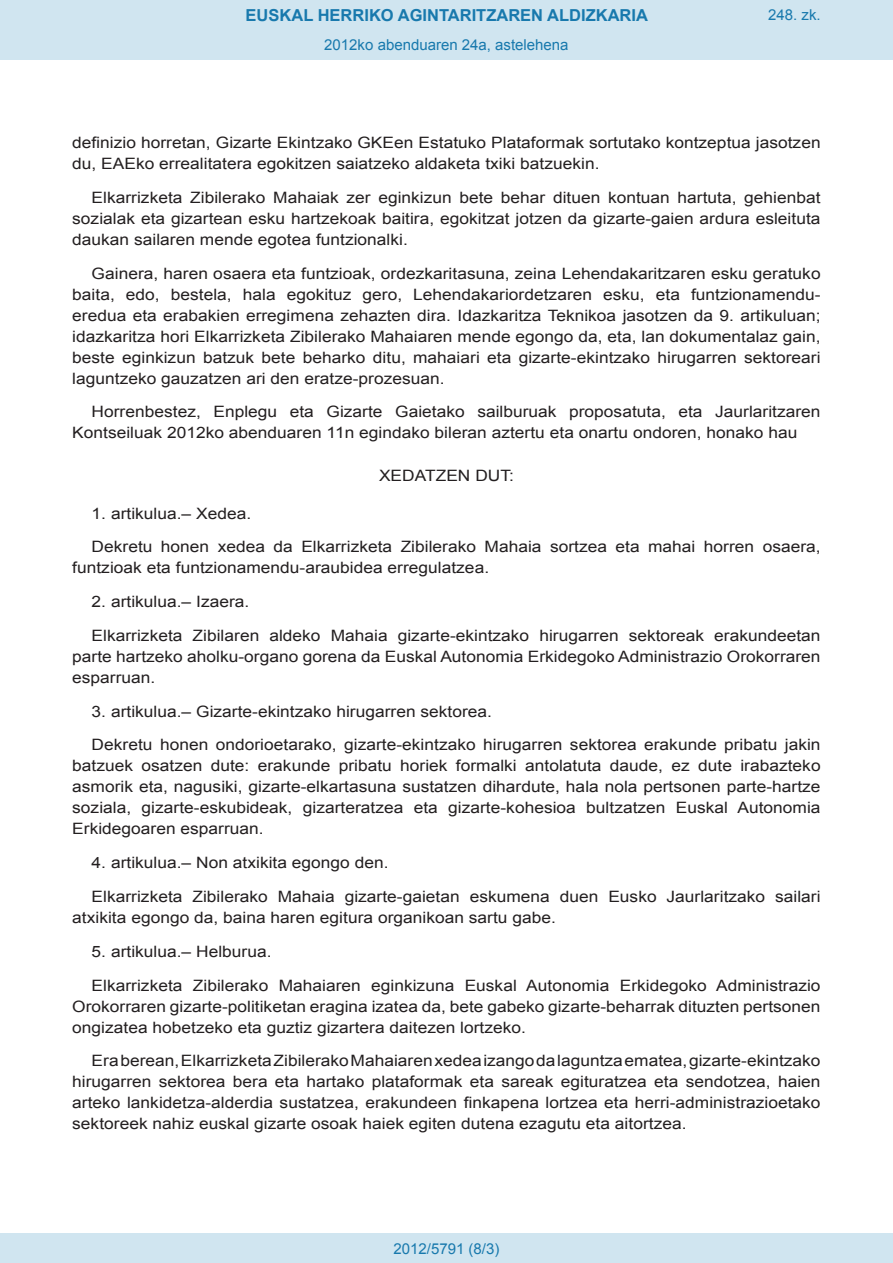
<style>
.page{position:relative;width:893px;height:1263px;background:#fff}
.page>*{position:absolute;margin:0;border:0;box-sizing:border-box;transform-origin:0 0}
.t1{font:700 16.5px "Arial";color:#1879ad}
.BOPVDetalle{font:15.6px/21px "Arial";color:#231f20;text-align:justify;scale:1.11 1}
.BOPVClave{font:15.6px "Arial";color:#231f20;scale:1.11 1}
.Paginacion_Centro{font:15px "Arial";color:#1879ad}
</style>
<div class="page">
<div style="left:0;top:0;width:893px;height:60px;background:#d0e5f0"></div>
<div style="left:0;top:1233px;width:893px;height:30px;background:#d0e5f0"></div>
<p class="t1" style="left:246px;top:4px;width:404px">EUSKAL HERRIKO AGINTARITZAREN ALDIZKARIA</p>
<p class="Paginacion_Centro" style="left:324px;top:35px;width:246px">2012ko abenduaren 24a, astelehena</p>
<p class="Paginacion_Centro" style="left:768px;top:5px;width:54px">248. zk.</p>
<p class="BOPVDetalle" style="left:72px;top:132px;width:676px">definizio horretan, Gizarte Ekintzako GKEen Estatuko Plataformak sortutako kontzeptua jasotzen du, EAEko errealitatera egokitzen saiatzeko aldaketa txiki batzuekin.</p>
<p class="BOPVDetalle" style="left:72px;top:187px;width:676px;text-indent:19px">Elkarrizketa Zibilerako Mahaiak zer eginkizun bete behar dituen kontuan hartuta, gehienbat sozialak eta gizartean esku hartzekoak baitira, egokitzat jotzen da gizarte-gaien ardura esleituta daukan sailaren mende egotea funtzionalki.</p>
<p class="BOPVDetalle" style="left:72px;top:263px;width:676px;text-indent:19px">Gainera, haren osaera eta funtzioak, ordezkaritasuna, zeina Lehendakaritzaren esku geratuko baita, edo, bestela, hala egokituz gero, Lehendakariordetzaren esku, eta funtzionamendu&shy;eredua eta erabakien erregimena zehazten dira. Idazkaritza Teknikoa jasotzen da 9. artikuluan; idazkaritza hori Elkarrizketa Zibilerako Mahaiaren mende egongo da, eta, lan dokumentalaz gain, beste eginkizun batzuk bete beharko ditu, mahaiari eta gizarte-ekintzako hirugarren sektoreari laguntzeko gauzatzen ari den eratze-prozesuan.</p>
<p class="BOPVDetalle" style="left:72px;top:402px;width:676px;text-indent:19px">Horrenbestez, Enplegu eta Gizarte Gaietako sailburuak proposatuta, eta Jaurlaritzaren<br>Kontseiluak 2012ko abenduaren 11n egindako bileran aztertu eta onartu ondoren, honako hau</p>
<p class="BOPVClave" style="left:379px;top:465px;width:123px">XEDATZEN DUT:</p>
<p class="BOPVDetalle" style="left:92px;top:503px;width:145px">1. artikulua.– Xedea.</p>
<p class="BOPVDetalle" style="left:72px;top:537px;width:676px;text-indent:19px">Dekretu honen xedea da Elkarrizketa Zibilerako Mahaia sortzea eta mahai horren osaera, funtzioak eta funtzionamendu-araubidea erregulatzea.</p>
<p class="BOPVDetalle" style="left:92px;top:591px;width:144px">2. artikulua.– Izaera.</p>
<p class="BOPVDetalle" style="left:72px;top:625px;width:676px;text-indent:19px">Elkarrizketa Zibilaren aldeko Mahaia gizarte-ekintzako hirugarren sektoreak erakundeetan parte hartzeko aholku-organo gorena da Euskal Autonomia Erkidegoko Administrazio Orokorraren esparruan.</p>
<p class="BOPVDetalle" style="left:92px;top:701px;width:362px">3. artikulua.– Gizarte-ekintzako hirugarren sektorea.</p>
<p class="BOPVDetalle" style="left:72px;top:735px;width:676px;text-indent:19px">Dekretu honen ondorioetarako, gizarte-ekintzako hirugarren sektorea erakunde pribatu jakin batzuek osatzen dute: erakunde pribatu horiek formalki antolatuta daude, ez dute irabazteko asmorik eta, nagusiki, gizarte-elkartasuna sustatzen dihardute, hala nola pertsonen parte-hartze soziala, gizarte-eskubideak, gizarteratzea eta gizarte-kohesioa bultzatzen Euskal Autonomia Erkidegoaren esparruan.</p>
<p class="BOPVDetalle" style="left:92px;top:852px;width:269px">4. artikulua.– Non atxikita egongo den.</p>
<p class="BOPVDetalle" style="left:72px;top:886px;width:676px;text-indent:19px">Elkarrizketa Zibilerako Mahaia gizarte-gaietan eskumena duen Eusko Jaurlaritzako sailari atxikita egongo da, baina haren egitura organikoan sartu gabe.</p>
<p class="BOPVDetalle" style="left:92px;top:941px;width:164px">5. artikulua.– Helburua.</p>
<p class="BOPVDetalle" style="left:72px;top:975px;width:676px;text-indent:19px">Elkarrizketa Zibilerako Mahaiaren eginkizuna Euskal Autonomia Erkidegoko Administrazio Orokorraren gizarte-politiketan eragina izatea da, bete gabeko gizarte-beharrak dituzten pertsonen ongizatea hobetzeko eta guztiz gizartera daitezen lortzeko.</p>
<p class="BOPVDetalle" style="left:72px;top:1050px;width:676px;text-indent:19px">Era berean, Elkarrizketa Zibilerako Mahaiaren xedea izango da laguntza ematea, gizarte-ekintzako hirugarren sektorea bera eta hartako plataformak eta sareak egituratzea eta sendotzea, haien arteko lankidetza-alderdia sustatzea, erakundeen finkapena lortzea eta herri-administrazioetako sektoreek nahiz euskal gizarte osoak haiek egiten dutena ezagutu eta aitortzea.</p>
<p class="Paginacion_Centro" style="left:393px;top:1238px;width:107px">2012/5791 (8/3)</p>
</div>
